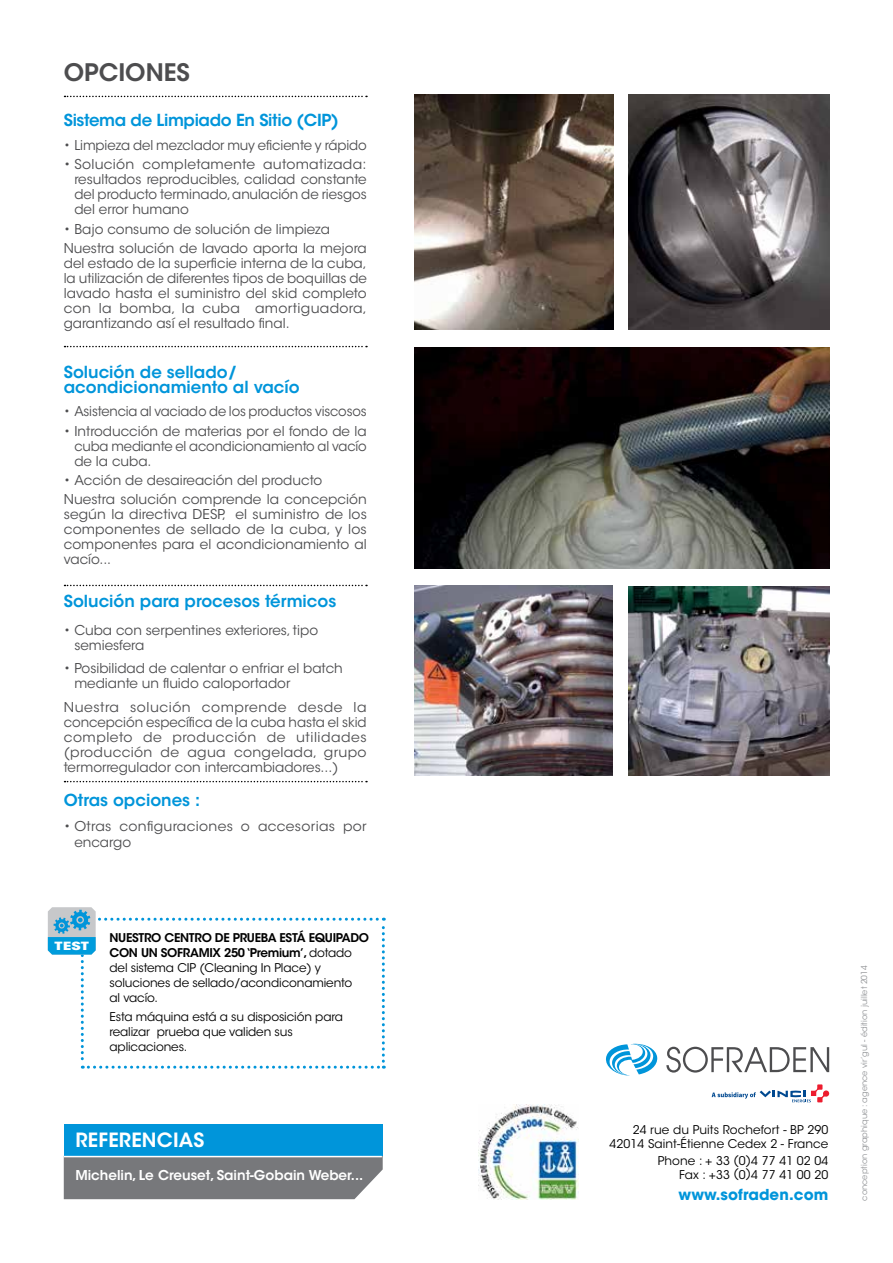
<style>
.page{position:relative;width:893px;height:1263px;background:#fff}
.page>*{position:absolute;margin:0;border:0;box-sizing:border-box;transform-origin:0 0}
.t1{font:600 24px "ITC Avant Garde Std";color:#4d4d4f}
.t2{font:600 19.5px "ITC Avant Garde Std";letter-spacing:.01em;color:#fff}
.t3{font:600 16.5px/15px "ITC Avant Garde Std";color:#0095da}
.t4{font:700 15px "ITC Avant Garde Std";letter-spacing:.005em;color:#0095da}
.t5{font:13.5px/15px "ITC Avant Garde Std";color:#4d4d4f;text-align:justify}
.t6{font:13.5px/16.5px "ITC Avant Garde Std";letter-spacing:.02em;color:#4d4d4f}
.t7{font:600 13.5px "ITC Avant Garde Std";color:#fff}
.t8{font:12px/15px "ITC Avant Garde Std";letter-spacing:-.01em;color:#000;text-align:right}
.t9{font:700 11.25px "ITC Avant Garde Std";color:#fff;scale:1.45 1}
.t10{font:8.25px "ITC Avant Garde Std";color:#939598}
.s1{font-weight:600}
</style>
<div class="page">
<img style="left:629px;top:94px;width:200px;height:236px">
<img style="left:415px;top:94px;width:198px;height:236px">
<img style="left:415px;top:347px;width:414px;height:221px">
<img style="left:415px;top:585px;width:197px;height:190px">
<img style="left:628px;top:586px;width:201px;height:189px">
<img style="left:478px;top:1104px;width:101px;height:95px">
<svg style="left:48px;top:907px;width:337px;height:162px"></svg>
<svg style="left:65px;top:346px;width:302px;height:1px"></svg>
<svg style="left:65px;top:585px;width:302px;height:1px"></svg>
<svg style="left:65px;top:781px;width:302px;height:1px"></svg>
<svg style="left:65px;top:96px;width:302px;height:1px"></svg>
<div style="left:64px;top:1156px;width:319px;height:43px;background:#77787b"></div>
<div style="left:64px;top:1124px;width:318px;height:32px;background:#0095da"></div>
<hr style="left:64px;top:1156px;width:318px;height:1px;background:#fff">
<svg style="left:605px;top:1043px;width:53px;height:32px"></svg>
<svg style="left:666px;top:1047px;width:163px;height:25px"></svg>
<svg style="left:712px;top:1084px;width:117px;height:18px"></svg>
<h1 class="t1" style="left:64px;top:57px;width:128px">Opciones</h1>
<p class="t3" style="left:64px;top:113px;width:276px">Sistema de Limpiado En Sitio (CIP)</p>
<p class="t5" style="left:64px;top:138px;width:304px">• Limpieza del mezclador muy eficiente y rápido</p>
<p class="t5" style="left:74px;top:157px;width:294px;text-indent:-11px">• Solución completamente automatizada: resultados reproducibles, calidad constante del producto terminado, anulación de riesgos del error humano</p>
<p class="t5" style="left:64px;top:219px;width:304px;line-height:19.2px">• Bajo consumo de solución de limpieza<br>Nuestra solución de lavado aporta la mejora</p>
<p class="t5" style="left:64px;top:256px;width:305px">del estado de la superficie interna de la cuba, la utilización de diferentes tipos de boquillas de lavado hasta el suministro del skid completo con la bomba, la cuba amortiguadora, garantizando así el resultado final.</p>
<p class="t3" style="left:64px;top:364px;width:237px">Solución de sellado/ acondicionamiento al vacío</p>
<p class="t5" style="left:64px;top:404px;width:304px">• Asistencia al vaciado de los productos viscosos</p>
<p class="t5" style="left:74px;top:423px;width:294px;text-indent:-11px">• Introducción de materias por el fondo de la cuba mediante el acondicionamiento al vacío de la cuba.</p>
<p class="t5" style="left:64px;top:470px;width:304px;line-height:19.2px">• Acción de desaireación del producto<br>Nuestra solución comprende la concepción</p>
<p class="t5" style="left:64px;top:507px;width:305px">según la directiva DESP, el suministro de los componentes de sellado de la cuba, y los componentes para el acondicionamiento al vacío...</p>
<p class="t3" style="left:64px;top:593px;width:274px">Solución para procesos térmicos</p>
<p class="t5" style="left:74px;top:622px;width:245px;text-indent:-11px">• Cuba con serpentines exteriores, tipo semiesfera</p>
<p class="t5" style="left:74px;top:661px;width:270px;text-indent:-11px">• Posibilidad de calentar o enfriar el batch mediante un fluido caloportador</p>
<p class="t5" style="left:64px;top:699px;width:304px">Nuestra solución comprende desde la concepción específica de la cuba hasta el skid completo de producción de utilidades (producción de agua congelada, grupo termorregulador con intercambiadores...)</p>
<p class="t3" style="left:64px;top:792px;width:138px">Otras opciones :</p>
<p class="t6" style="left:74px;top:818px;width:294px;text-indent:-11px">• Otras configuraciones o accesorias por encargo</p>
<p class="t9" style="left:55px;top:938px;width:25px">TEST</p>
<p class="t8" style="left:109px;top:930px;width:261px;text-align:left"><span class="s1">Nuestro centro de prueba está equipado con un SOFRAMIX 250 ‘Premium’,</span> dotado del sistema CIP (Cleaning In Place) y soluciones de sellado/acondiconamiento<br>al vacío.</p>
<p class="t8" style="left:109px;top:1009px;width:235px;text-align:left">Esta máquina está a su disposición para realizar prueba que validen sus aplicaciones.</p>
<h2 class="t2" style="left:75px;top:1128px;width:130px">Referencias</h2>
<p class="t7" style="left:75px;top:1167px;width:289px">Michelin, Le Creuset, Saint-Gobain Weber...</p>
<p class="t8" style="left:609px;top:1123px;width:220px;line-height:13.5px">24 rue du Puits Rochefort - BP 290<br>42014 Saint-Étienne Cedex 2 - France</p>
<p class="t8" style="left:658px;top:1154px;width:172px;line-height:13.5px">Phone : + 33 (0)4 77 41 02 04<br>Fax : +33 (0)4 77 41 00 20</p>
<p class="t4" style="left:678px;top:1184px;width:151px">www.sofraden.com</p>
<p class="t10" style="left:859px;top:1200px;width:237px;rotate:-90deg">conception graphique : agence vir’gul - édition juillet 2014</p>
</div>
